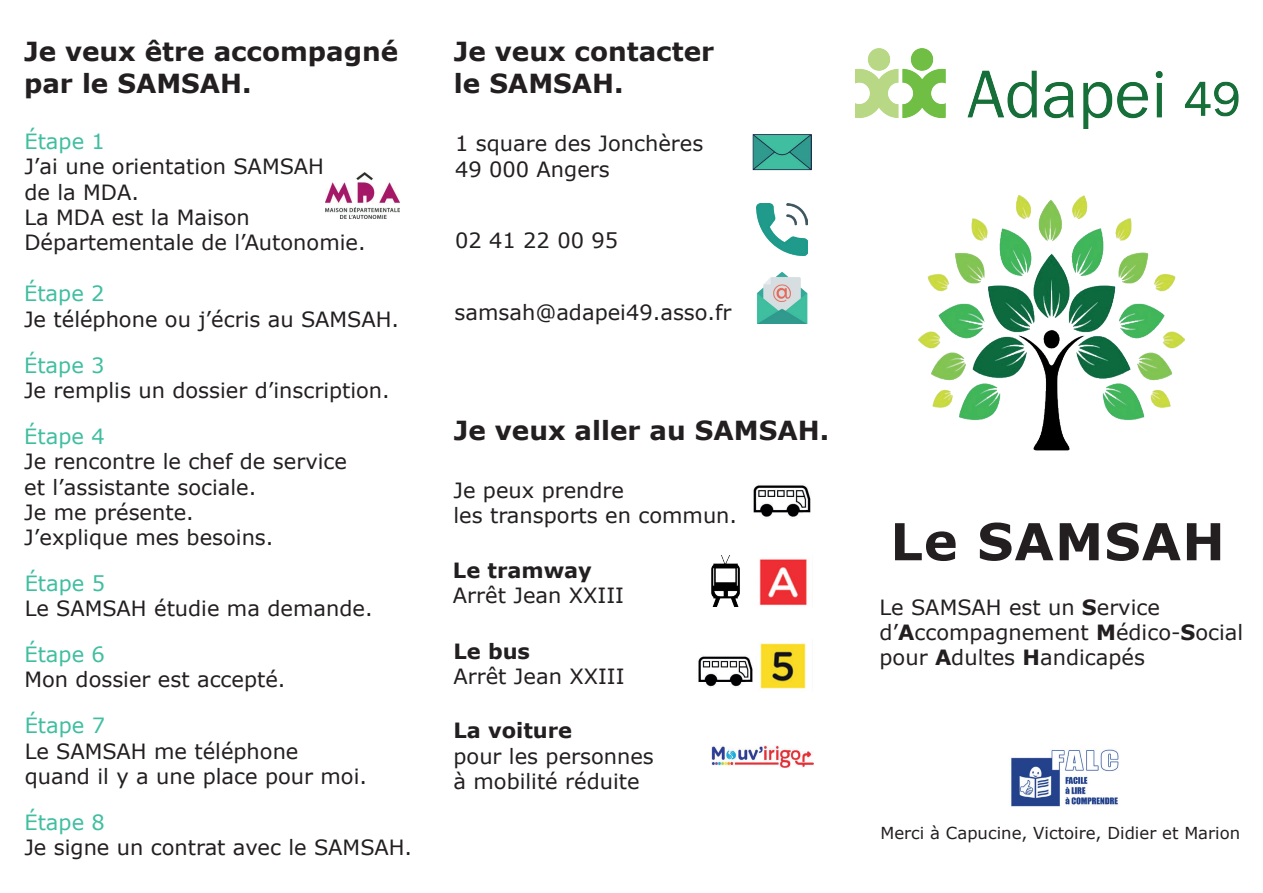
<style>
.page{position:relative;width:1263px;height:893px;background:#fff}
.page>*{position:absolute;margin:0;border:0;box-sizing:border-box;transform-origin:0 0}
.t1{font:700 51px "Verdana";letter-spacing:.02em;color:#231f20}
.t2{font:700 26.25px/31.5px "Verdana";color:#231f20}
.t3{font:21px/25.2px "Verdana";color:#231f20}
.t4{font:21px "Verdana";color:#3fbea0}
.t5{font:700 21px "Verdana";color:#231f20}
.t6{font:16.5px "Verdana";color:#231f20}
.s1{font-weight:700}
</style>
<div class="page">
<img style="left:855px;top:48px;width:384px;height:80px">
<img style="left:918px;top:195px;width:267px;height:256px">
<img style="left:756px;top:204px;width:52px;height:51px">
<img style="left:326px;top:172px;width:74px;height:47px">
<img style="left:756px;top:272px;width:52px;height:52px">
<img style="left:753px;top:134px;width:58px;height:37px">
<img style="left:753px;top:485px;width:58px;height:32px">
<img style="left:698px;top:643px;width:108px;height:46px">
<img style="left:711px;top:555px;width:96px;height:52px">
<img style="left:711px;top:746px;width:102px;height:22px">
<img style="left:1011px;top:749px;width:108px;height:58px">
<p class="t2" style="left:24px;top:35px;width:376px">Je veux être accompagné par le SAMSAH.</p>
<p class="t2" style="left:454px;top:35px;width:262px">Je veux contacter le SAMSAH.</p>
<p class="t4" style="left:24px;top:127px;width:82px">Étape 1</p>
<p class="t3" style="left:24px;top:154px;width:343px">J’ai une orientation SAMSAH<br>de la MDA.<br>La MDA est la Maison<br>Départementale de l’Autonomie.</p>
<p class="t4" style="left:24px;top:279px;width:82px">Étape 2</p>
<p class="t3" style="left:24px;top:306px;width:376px">Je téléphone ou j’écris au SAMSAH.</p>
<p class="t4" style="left:24px;top:351px;width:82px">Étape 3</p>
<p class="t3" style="left:24px;top:377px;width:367px">Je remplis un dossier d’inscription.</p>
<p class="t4" style="left:24px;top:422px;width:82px">Étape 4</p>
<p class="t3" style="left:24px;top:449px;width:324px">Je rencontre le chef de service et l’assistante sociale.<br>Je me présente.<br>J’explique mes besoins.</p>
<p class="t4" style="left:25px;top:569px;width:82px">Étape 5</p>
<p class="t3" style="left:25px;top:595px;width:349px">Le SAMSAH étudie ma demande.</p>
<p class="t4" style="left:24px;top:640px;width:82px">Étape 6</p>
<p class="t3" style="left:24px;top:667px;width:263px">Mon dossier est accepté.</p>
<p class="t4" style="left:25px;top:711px;width:82px">Étape 7</p>
<p class="t3" style="left:25px;top:738px;width:344px">Le SAMSAH me téléphone quand il y a une place pour moi.</p>
<p class="t4" style="left:24px;top:808px;width:82px">Étape 8</p>
<p class="t3" style="left:24px;top:834px;width:389px">Je signe un contrat avec le SAMSAH.</p>
<p class="t3" style="left:455px;top:131px;width:250px">1 square des Jonchères<br>49 000 Angers</p>
<p class="t3" style="left:455px;top:228px;width:165px">02 41 22 00 95</p>
<p class="t3" style="left:454px;top:299px;width:278px">samsah@adapei49.asso.fr</p>
<p class="t2" style="left:454px;top:414px;width:377px">Je veux aller au SAMSAH.</p>
<p class="t3" style="left:453px;top:477px;width:285px">Je peux prendre<br>les transports en commun.</p>
<p class="t5" style="left:453px;top:556px;width:141px">Le tramway</p>
<p class="t3" style="left:453px;top:583px;width:173px">Arrêt Jean XXIII</p>
<p class="t5" style="left:453px;top:636px;width:78px">Le bus</p>
<p class="t3" style="left:453px;top:663px;width:173px">Arrêt Jean XXIII</p>
<p class="t5" style="left:453px;top:716px;width:120px">La voiture</p>
<p class="t3" style="left:453px;top:743px;width:202px">pour les personnes à mobilité réduite</p>
<h1 class="t1" style="left:890px;top:506px;width:336px">Le SAMSAH</h1>
<p class="t3" style="left:879px;top:594px;width:365px">Le SAMSAH est un <span class="s1">S</span>ervice d’<span class="s1">A</span>ccompagnement <span class="s1">M</span>édico-<span class="s1">S</span>ocial pour <span class="s1">A</span>dultes <span class="s1">H</span>andicapés</p>
<p class="t6" style="left:880px;top:821px;width:361px">Merci à Capucine, Victoire, Didier et Marion</p>
</div>
